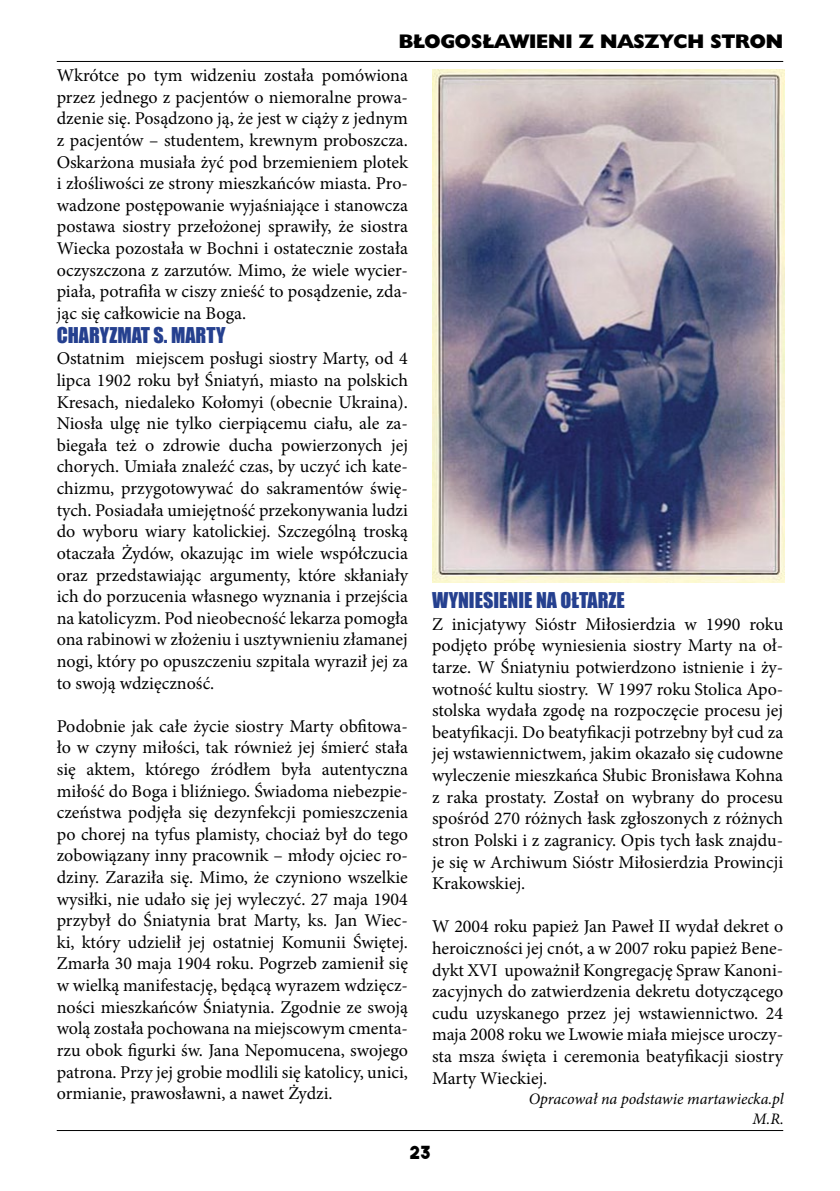
<style>
.page{position:relative;width:840px;height:1191px;background:#fff}
.page>*{position:absolute;margin:0;border:0;box-sizing:border-box;transform-origin:0 0}
.t1{font:20px "Impact";color:#25408f}
.t2{font:18px/21.6px "Minion Pro";color:#000;text-align:justify}
.t3{font:18px "Humanst 521 X Bd PL";color:#000}
.t4{font:18px "The Bold Font";color:#000}
.t5{font:italic 16px/19.2px "Minion Pro";letter-spacing:-.005em;color:#000;text-align:right}
</style>
<div class="page">
<hr style="left:57px;top:1130px;width:725px;height:1px;background:#000">
<hr style="left:57px;top:61px;width:725px;height:1px;background:#000">
<img style="left:432px;top:69px;width:351px;height:513px">
<p class="t3" style="left:398px;top:29px;width:386px">BŁOGOSŁAWIENI Z NASZYCH STRON</p>
<p class="t2" style="left:57px;top:65px;width:352px">Wkrótce po tym widzeniu została pomówiona przez jednego z pacjentów o niemoralne prowa&shy;dzenie się. Posądzono ją, że jest w ciąży z jednym z pacjentów – studentem, krewnym proboszcza.<br>Oskarżona musiała żyć pod brzemieniem plotek i złośliwości ze strony mieszkańców miasta. Pro&shy;wadzone postępowanie wyjaśniające i stanowcza postawa siostry przełożonej sprawiły, że siostra Wiecka pozostała w Bochni i ostatecznie została oczyszczona z zarzutów. Mimo, że wiele wycier&shy;piała, potrafiła w ciszy znieść to posądzenie, zda&shy;jąc się całkowicie na Boga.</p>
<p class="t1" style="left:57px;top:319px;width:170px">CHARYZMAT S. MARTY</p>
<p class="t2" style="left:57px;top:348px;width:352px">Ostatnim miejscem posługi siostry Marty, od 4 lipca 1902 roku był Śniatyń, miasto na polskich Kresach, niedaleko Kołomyi (obecnie Ukraina).<br>Niosła ulgę nie tylko cierpiącemu ciału, ale za&shy;biegała też o zdrowie ducha powierzonych jej chorych. Umiała znaleźć czas, by uczyć ich kate&shy;chizmu, przygotowywać do sakramentów świę&shy;tych. Posiadała umiejętność przekonywania ludzi do wyboru wiary katolickiej. Szczególną troską otaczała Żydów, okazując im wiele współczucia oraz przedstawiając argumenty, które skłaniały ich do porzucenia własnego wyznania i przejścia na katolicyzm. Pod nieobecność lekarza pomogła ona rabinowi w złożeniu i usztywnieniu złamanej nogi, który po opuszczeniu szpitala wyraził jej za to swoją wdzięczność.</p>
<p class="t2" style="left:57px;top:715px;width:352px">Podobnie jak całe życie siostry Marty obfitowa&shy;ło w czyny miłości, tak również jej śmierć stała się aktem, którego źródłem była autentyczna miłość do Boga i bliźniego. Świadoma niebezpie&shy;czeństwa podjęła się dezynfekcji pomieszczenia po chorej na tyfus plamisty, chociaż był do tego zobowiązany inny pracownik – młody ojciec ro&shy;dziny. Zaraziła się. Mimo, że czyniono wszelkie wysiłki, nie udało się jej wyleczyć. 27 maja 1904 przybył do Śniatynia brat Marty, ks. Jan Wiec&shy;ki, który udzielił jej ostatniej Komunii Świętej.<br>Zmarła 30 maja 1904 roku. Pogrzeb zamienił się w wielką manifestację, będącą wyrazem wdzięcz&shy;ności mieszkańców Śniatynia. Zgodnie ze swoją wolą została pochowana na miejscowym cmenta&shy;rzu obok figurki św. Jana Nepomucena, swojego patrona. Przy jej grobie modlili się katolicy, unici, ormianie, prawosławni, a nawet Żydzi.</p>
<p class="t1" style="left:432px;top:585px;width:194px">WYNIESIENIE NA OŁTARZE</p>
<p class="t2" style="left:432px;top:613px;width:352px">Z inicjatywy Sióstr Miłosierdzia w 1990 roku podjęto próbę wyniesienia siostry Marty na oł&shy;tarze. W Śniatyniu potwierdzono istnienie i ży&shy;wotność kultu siostry. W 1997 roku Stolica Apo&shy;stolska wydała zgodę na rozpoczęcie procesu jej beatyfikacji. Do beatyfikacji potrzebny był cud za jej wstawiennictwem, jakim okazało się cudowne wyleczenie mieszkańca Słubic Bronisława Kohna z raka prostaty. Został on wybrany do procesu spośród 270 różnych łask zgłoszonych z różnych stron Polski i z zagranicy. Opis tych łask znajdu&shy;je się w Archiwum Sióstr Miłosierdzia Prowincji Krakowskiej.</p>
<p class="t2" style="left:432px;top:916px;width:352px">W 2004 roku papież Jan Paweł II wydał dekret o heroiczności jej cnót, a w 2007 roku papież Bene&shy;dykt XVI upoważnił Kongregację Spraw Kanoni&shy;zacyjnych do zatwierdzenia dekretu dotyczącego cudu uzyskanego przez jej wstawiennictwo. 24 maja 2008 roku we Lwowie miała miejsce uroczy&shy;sta msza święta i ceremonia beatyfikacji siostry Marty Wieckiej.</p>
<p class="t5" style="left:528px;top:1089px;width:256px">Opracował na podstawie martawiecka.pl<br>M.R.</p>
<p class="t4" style="left:409px;top:1140px;width:23px">23</p>
</div>
